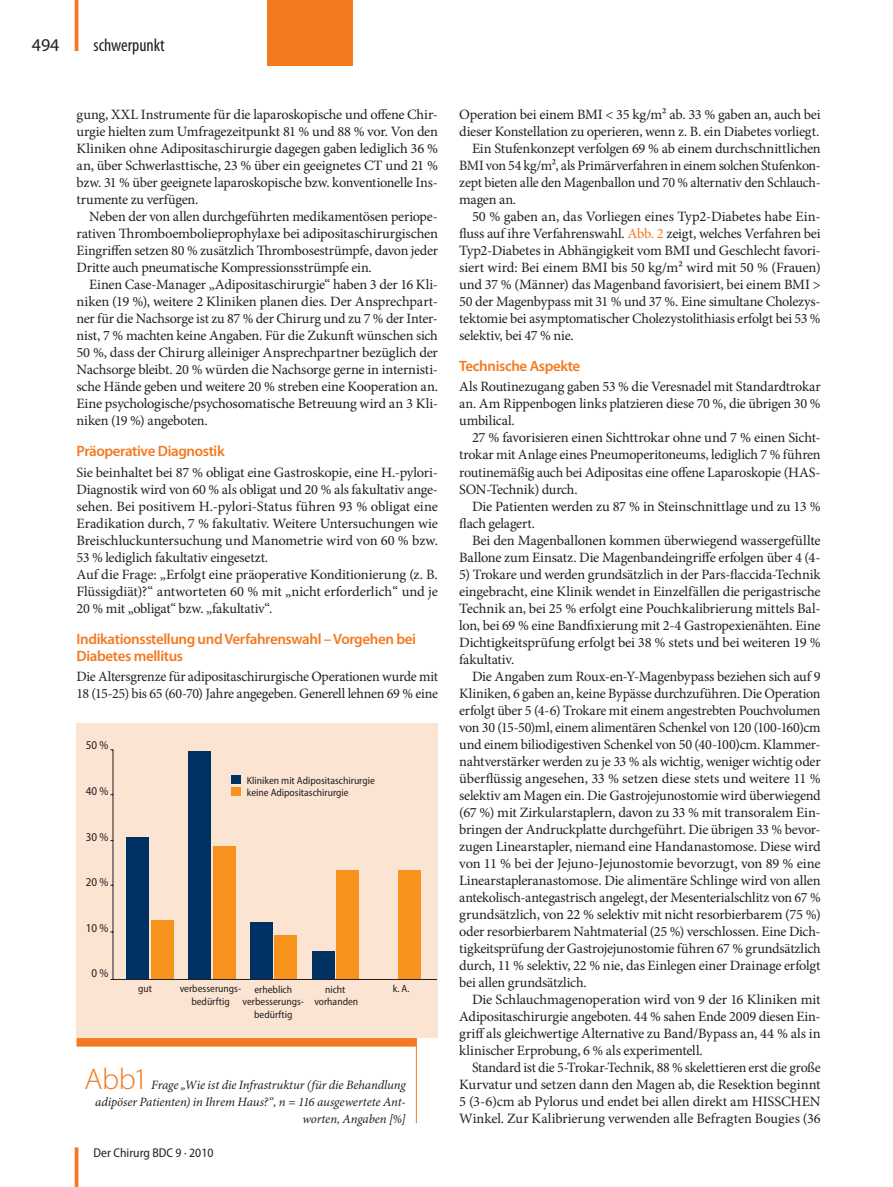
<style>
.page{position:relative;width:893px;height:1187px;background:#fff}
.page>*{position:absolute;margin:0;border:0;box-sizing:border-box;transform-origin:0 0}
.t1{font:300 30px "Myriad Pro";color:#f47921}
.t2{font:condensed 18px "Myriad Pro";color:#231f20}
.t3{font:18px "Myriad Pro";color:#231f20}
.t4{font:600 15px/17px "Myriad Pro";letter-spacing:-.025em;color:#f47921}
.t5{font:14.25px/17px "Minion Pro";letter-spacing:-.015em;color:#231f20;text-align:justify}
.t6{font:italic 12.75px/17px "Minion Pro";letter-spacing:-.01em;color:#231f20;text-align:right}
.t7{font:semi-condensed 12.75px "Myriad Pro";color:#231f20}
.t8{font:semi-condensed 12px "Myriad Pro";color:#231f20}
.t9{font:semi-condensed 10.5px/12.6px "Myriad Pro";color:#231f20;text-align:center}
.s1{color:#f47921}
</style>
<div class="page">
<hr style="left:75px;top:0;width:3px;height:51px;background:#f47921">
<hr style="left:75px;top:1147px;width:3px;height:39px;background:#f47921">
<div style="left:268px;top:0;width:85px;height:66px;background:#f47921"></div>
<div style="left:77px;top:723px;width:361px;height:314px;background:#fce4d3"></div>
<div style="left:151px;top:919px;width:22px;height:60px;background:#f7931d"></div>
<div style="left:213px;top:845px;width:22px;height:134px;background:#f7931d"></div>
<div style="left:275px;top:934px;width:22px;height:45px;background:#f7931d"></div>
<div style="left:337px;top:870px;width:22px;height:109px;background:#f7931d"></div>
<div style="left:398px;top:870px;width:23px;height:109px;background:#f7931d"></div>
<div style="left:126px;top:836px;width:23px;height:143px;background:#003163"></div>
<div style="left:188px;top:751px;width:23px;height:228px;background:#003163"></div>
<div style="left:250px;top:922px;width:22px;height:57px;background:#003163"></div>
<div style="left:312px;top:950px;width:22px;height:29px;background:#003163"></div>
<hr style="left:113px;top:749px;width:1px;height:230px;background:#231f20">
<hr style="left:110px;top:979px;width:327px;height:1px;background:#231f20">
<div style="left:232px;top:774px;width:9px;height:9px;background:#003163"></div>
<div style="left:232px;top:787px;width:9px;height:9px;background:#f7931d"></div>
<hr style="left:416px;top:1037px;width:1px;height:86px;background:#f47921">
<div style="left:77px;top:1037px;width:340px;height:9px;background:#f47921"></div>
<p class="t3" style="left:32px;top:34px;width:29px">494</p>
<p class="t2" style="left:94px;top:34px;width:73px">schwerpunkt</p>
<p class="t5" style="left:77px;top:106px;width:363px">gung, XXL Instrumente für die laparoskopische und offene Chir&shy;urgie hielten zum Umfragezeitpunkt 81 % und 88 % vor. Von den Kliniken ohne Adipositaschirurgie dagegen gaben lediglich 36 % an, über Schwerlasttische, 23 % über ein geeignetes CT und 21 % bzw. 31 % über geeignete laparoskopische bzw. konventionelle Ins&shy;trumente zu verfügen.</p>
<p class="t5" style="left:77px;top:208px;width:363px;text-indent:13px">Neben der von allen durchgeführten medikamentösen periope&shy;rativen Thromboembolieprophylaxe bei adipositaschirurgischen Eingriffen setzen 80 % zusätzlich Thrombosestrümpfe, davon jeder Dritte auch pneumatische Kompressionsstrümpfe ein.</p>
<p class="t5" style="left:77px;top:276px;width:363px;text-indent:13px">Einen Case-Manager „Adipositaschirurgie“ haben 3 der 16 Kli&shy;niken (19 %), weitere 2 Kliniken planen dies. Der Ansprechpart&shy;ner für die Nachsorge ist zu 87 % der Chirurg und zu 7 % der Inter&shy;nist, 7 % machten keine Angaben. Für die Zukunft wünschen sich 50 %, dass der Chirurg alleiniger Ansprechpartner bezüglich der Nachsorge bleibt. 20 % würden die Nachsorge gerne in internisti&shy;sche Hände geben und weitere 20 % streben eine Kooperation an.<br>Eine psychologische/psychosomatische Betreuung wird an 3 Kli&shy;niken (19 %) angeboten.</p>
<p class="t4" style="left:77px;top:442px;width:150px">Präoperative Diagnostik</p>
<p class="t5" style="left:77px;top:463px;width:363px;text-align:left">Sie beinhaltet bei 87 % obligat eine Gastroskopie, eine H.-pylori-Diagnostik wird von 60 % als obligat und 20 % als fakultativ ange&shy;sehen. Bei positivem H.-pylori-Status führen 93 % obligat eine Eradikation durch, 7 % fakultativ. Weitere Untersuchungen wie Breischluckuntersuchung und Manometrie wird von 60 % bzw.<br>53 % lediglich fakultativ eingesetzt.<br>Auf die Frage: „Erfolgt eine präoperative Konditionierung (z. B.<br>Flüssigdiät)?“ antworteten 60 % mit „nicht erforderlich“ und je 20 % mit „obligat“ bzw. „fakultativ“.</p>
<p class="t4" style="left:77px;top:629px;width:341px">Indikationsstellung und Verfahrenswahl – Vorgehen bei<br>Diabetes mellitus</p>
<p class="t5" style="left:77px;top:667px;width:363px">Die Altersgrenze für adipositaschirurgische Operationen wurde mit<br>18 (15-25) bis 65 (60-70) Jahre angegeben. Generell lehnen 69 % eine</p>
<p class="t8" style="left:86px;top:738px;width:24px">50 %</p>
<p class="t8" style="left:86px;top:784px;width:24px">40 %</p>
<p class="t8" style="left:86px;top:830px;width:24px">30 %</p>
<p class="t8" style="left:86px;top:875px;width:24px">20 %</p>
<p class="t8" style="left:86px;top:921px;width:24px">10 %</p>
<p class="t8" style="left:91px;top:966px;width:19px">0 %</p>
<p class="t9" style="left:247px;top:774px;width:129px;text-align:left">Kliniken mit Adipositaschirurgie keine Adipositaschirurgie</p>
<p class="t9" style="left:138px;top:982px;width:15px">gut</p>
<p class="t9" style="left:180px;top:982px;width:63px">verbesserungs&shy;bedürftig</p>
<p class="t9" style="left:243px;top:983px;width:63px">erheblich verbesserungs&shy;bedürftig</p>
<p class="t9" style="left:314px;top:983px;width:45px">nicht vorhanden</p>
<p class="t9" style="left:393px;top:982px;width:18px">k. A.</p>
<h1 class="t1" style="left:84px;top:1060px;width:65px">Abb1</h1>
<p class="t6" style="left:95px;top:1076px;width:312px">Frage „Wie ist die Infrastruktur (für die Behandlung<br>adipöser Patienten) in Ihrem Haus?“, n = 116 ausgewertete Ant&shy;worten, Angaben [%]</p>
<p class="t7" style="left:94px;top:1145px;width:121px">Der Chirurg BDC 9 · 2010</p>
<p class="t5" style="left:459px;top:106px;width:363px">Operation bei einem BMI &lt; 35 kg/m² ab. 33 % gaben an, auch bei</p>
<p class="t5" style="left:459px;top:123px;width:361px">dieser Konstellation zu operieren, wenn z. B. ein Diabetes vorliegt.</p>
<p class="t5" style="left:472px;top:140px;width:350px">Ein Stufenkonzept verfolgen 69 % ab einem durchschnittlichen</p>
<p class="t5" style="left:459px;top:157px;width:363px">BMI von 54 kg/m², als Primärverfahren in einem solchen Stufenkon-</p>
<p class="t5" style="left:459px;top:174px;width:363px">zept bieten alle den Magenballon und 70 % alternativ den Schlauch-</p>
<p class="t5" style="left:459px;top:191px;width:58px">magen an.</p>
<p class="t5" style="left:472px;top:208px;width:350px">50 % gaben an, das Vorliegen eines Typ2-Diabetes habe Ein-</p>
<p class="t5" style="left:459px;top:225px;width:363px">fluss auf ihre Verfahrenswahl. <span class="s1">Abb. 2</span> zeigt, welches Verfahren bei</p>
<p class="t5" style="left:459px;top:242px;width:363px">Typ2-Diabetes in Abhängigkeit vom BMI und Geschlecht favori-</p>
<p class="t5" style="left:459px;top:259px;width:363px">siert wird: Bei einem BMI bis 50 kg/m² wird mit 50 % (Frauen)</p>
<p class="t5" style="left:459px;top:276px;width:363px">und 37 % (Männer) das Magenband favorisiert, bei einem BMI &gt;</p>
<p class="t5" style="left:459px;top:293px;width:363px">50 der Magenbypass mit 31 % und 37 %. Eine simultane Cholezys-</p>
<p class="t5" style="left:459px;top:310px;width:362px">tektomie bei asymptomatischer Cholezystolithiasis erfolgt bei 53 %</p>
<p class="t5" style="left:459px;top:327px;width:116px">selektiv, bei 47 % nie.</p>
<p class="t4" style="left:459px;top:357px;width:123px">Technische Aspekte</p>
<p class="t5" style="left:459px;top:378px;width:363px">Als Routinezugang gaben 53 % die Veresnadel mit Standardtrokar an. Am Rippenbogen links platzieren diese 70 %, die übrigen 30 % umbilical.</p>
<p class="t5" style="left:459px;top:429px;width:363px;text-indent:13px">27 % favorisieren einen Sichttrokar ohne und 7 % einen Sicht&shy;trokar mit Anlage eines Pneumoperitoneums, lediglich 7 % führen routinemäßig auch bei Adipositas eine offene Laparoskopie (HAS-SON-Technik) durch.</p>
<p class="t5" style="left:459px;top:497px;width:362px;text-indent:13px">Die Patienten werden zu 87 % in Steinschnittlage und zu 13 % flach gelagert.</p>
<p class="t5" style="left:459px;top:531px;width:363px;text-align:right">Bei den Magenballonen kommen überwiegend wassergefüllte<br>Ballone zum Einsatz. Die Magenbandeingriffe erfolgen über 4 (4-</p>
<p class="t5" style="left:459px;top:565px;width:363px">5) Trokare und werden grundsätzlich in der Pars-flaccida-Technik eingebracht, eine Klinik wendet in Einzelfällen die perigastrische Technik an, bei 25 % erfolgt eine Pouchkalibrierung mittels Bal&shy;lon, bei 69 % eine Bandfixierung mit 2-4 Gastropexienähten. Eine Dichtigkeitsprüfung erfolgt bei 38 % stets und bei weiteren 19 % fakultativ.</p>
<p class="t5" style="left:459px;top:667px;width:363px;text-align:left;text-indent:13px">Die Angaben zum Roux-en-Y-Magenbypass beziehen sich auf 9<br>Kliniken, 6 gaben an, keine Bypässe durchzuführen. Die Operation erfolgt über 5 (4-6) Trokare mit einem angestrebten Pouchvolumen von 30 (15-50)ml, einem alimentären Schenkel von 120 (100-160)cm und einem biliodigestiven Schenkel von 50 (40-100)cm. Klammer&shy;nahtverstärker werden zu je 33 % als wichtig, weniger wichtig oder überflüssig angesehen, 33 % setzen diese stets und weitere 11 % selektiv am Magen ein. Die Gastrojejunostomie wird überwiegend (67 %) mit Zirkularstaplern, davon zu 33 % mit transoralem Ein&shy;bringen der Andruckplatte durchgeführt. Die übrigen 33 % bevor&shy;zugen Linearstapler, niemand eine Handanastomose. Diese wird von 11 % bei der Jejuno-Jejunostomie bevorzugt, von 89 % eine Linearstapleranastomose. Die alimentäre Schlinge wird von allen antekolisch-antegastrisch angelegt, der Mesenterialschlitz von 67 % grundsätzlich, von 22 % selektiv mit nicht resorbierbarem (75 %) oder resorbierbarem Nahtmaterial (25 %) verschlossen. Eine Dich&shy;tigkeitsprüfung der Gastrojejunostomie führen 67 % grundsätzlich durch, 11 % selektiv, 22 % nie, das Einlegen einer Drainage erfolgt bei allen grundsätzlich.</p>
<p class="t5" style="left:459px;top:991px;width:363px;text-indent:13px">Die Schlauchmagenoperation wird von 9 der 16 Kliniken mit Adipositaschirurgie angeboten. 44 % sahen Ende 2009 diesen Ein&shy;griff als gleichwertige Alternative zu Band/Bypass an, 44 % als in klinischer Erprobung, 6 % als experimentell.</p>
<p class="t5" style="left:459px;top:1059px;width:363px;text-indent:13px">Standard ist die 5-Trokar-Technik, 88 % skelettieren erst die große Kurvatur und setzen dann den Magen ab, die Resektion beginnt 5 (3-6)cm ab Pylorus und endet bei allen direkt am HISSCHEN Winkel. Zur Kalibrierung verwenden alle Befragten Bougies (36</p>
</div>
